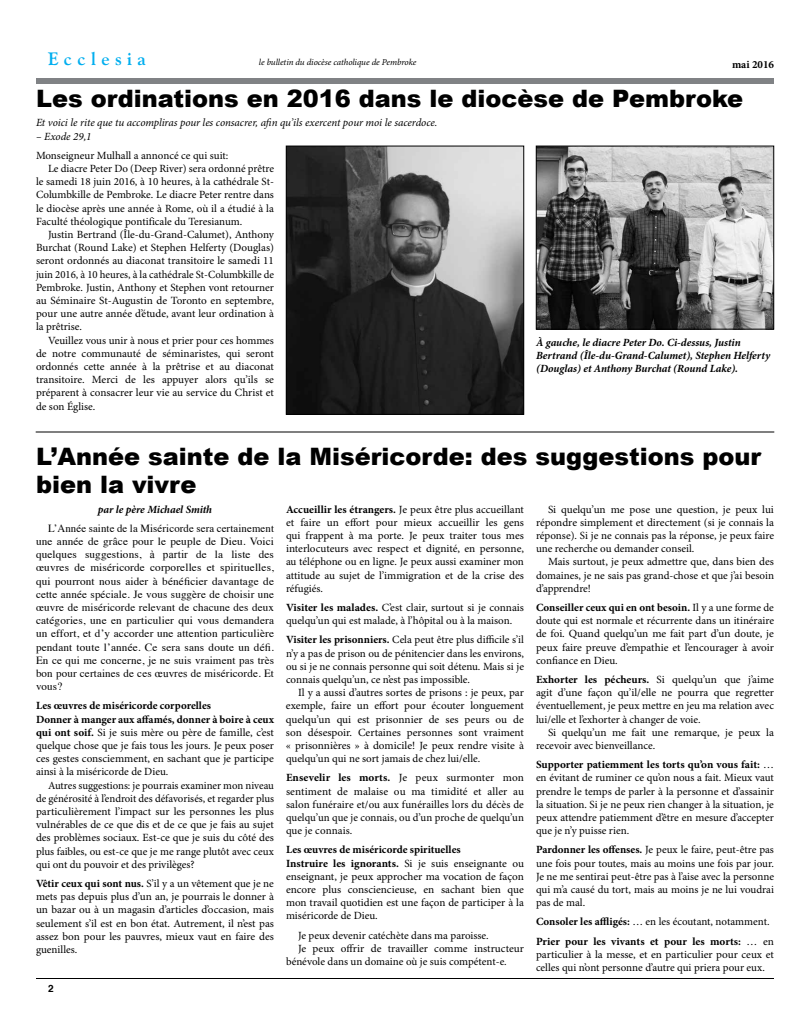
<style>
.page{position:relative;width:810px;height:1026px;background:#fff}
.page>*{position:absolute;margin:0;border:0;box-sizing:border-box;transform-origin:0 0}
.t1{font:900 24px/28.8px "Arial";color:#000}
.t2{font:700 18px "Goudy Old Style BT";letter-spacing:.3em;color:#00aeef}
.t3{font:11px/13.2px "Minion Pro";color:#000;text-align:justify}
.t4{font:11px/13.2px "Times";letter-spacing:.015em;color:#000;text-align:justify}
.t5{font:italic 700 11px/13.2px "Minion Pro";letter-spacing:-.005em;color:#000}
.t6{font:italic 11px "Minion Pro";letter-spacing:-.005em;color:#000}
.t7{font:700 11px/19.2px "Minion Pro";color:#000}
.t8{font:700 10px "Helvetica";color:#000}
.t9{font:italic 9px "Minion Pro";letter-spacing:-.01em;color:#000}
.s1{font-family:"Times New Roman"}
.s2{font-weight:700}
.s3{font-weight:400}
</style>
<div class="page">
<hr style="left:36px;top:978px;width:738px;height:1px;background:#000">
<div style="left:36px;top:78px;width:738px;height:6px;background:#808285"></div>
<img style="left:288px;top:148px;width:234px;height:265px">
<div style="left:286px;top:146px;width:238px;height:269px;border:1px solid #000"></div>
<img style="left:538px;top:148px;width:234px;height:179px">
<div style="left:536px;top:146px;width:238px;height:183px;border:1px solid #000"></div>
<hr style="left:36px;top:432px;width:738px;height:1px;background:#000">
<h2 class="t2" style="left:48px;top:47px;width:99px">Ecclesia</h2>
<p class="t9" style="left:259px;top:56px;width:159px">le bulletin du diocèse catholique de Pembroke</p>
<p class="t7" style="left:732px;top:55px;width:43px">mai 2016</p>
<h1 class="t1" style="left:36px;top:83px;width:709px">Les ordinations en 2016 dans le diocèse de Pembroke</h1>
<p class="t6" style="left:36px;top:116px;width:403px">Et voici le rite que tu accompliras pour les consacrer, afin qu’ils exercent pour moi le sacerdoce.</p>
<p class="t6" style="left:36px;top:129px;width:57px">– Exode 29,1</p>
<p class="t3" style="left:36px;top:149px;width:194px">Monseigneur Mulhall a annoncé ce qui suit:</p>
<p class="t3" style="left:48px;top:162px;width:227px">Le diacre Peter Do (Deep River) sera ordonné prêtre</p>
<p class="t3" style="left:36px;top:176px;width:239px">le samedi 18 juin 2016, à 10 heures, à la cathédrale St-</p>
<p class="t3" style="left:36px;top:189px;width:239px">Columbkille de Pembroke. Le diacre Peter rentre dans</p>
<p class="t3" style="left:36px;top:202px;width:239px">le diocèse après une année à Rome, où il a étudié à la</p>
<p class="t3" style="left:36px;top:215px;width:208px">Faculté théologique pontificale du Teresianum.</p>
<p class="t3" style="left:48px;top:228px;width:228px">Justin Bertrand (Île-du-Grand-Calumet), Anthony</p>
<p class="t3" style="left:36px;top:242px;width:240px">Burchat (Round Lake) et Stephen Helferty (Douglas)</p>
<p class="t3" style="left:36px;top:255px;width:240px">seront ordonnés au diaconat transitoire le samedi 11</p>
<p class="t3" style="left:36px;top:268px;width:240px">juin 2016, à 10 heures, à la cathédrale St-Columbkille de</p>
<p class="t3" style="left:36px;top:281px;width:239px">Pembroke. Justin, Anthony et Stephen vont retourner</p>
<p class="t3" style="left:36px;top:294px;width:239px">au Séminaire St-Augustin de Toronto en septembre,</p>
<p class="t3" style="left:36px;top:308px;width:240px">pour une autre année d’étude, avant leur ordination à</p>
<p class="t3" style="left:36px;top:321px;width:48px">la prêtrise.</p>
<p class="t3" style="left:48px;top:334px;width:228px">Veuillez vous unir à nous et prier pour ces hommes</p>
<p class="t3" style="left:36px;top:347px;width:239px">de notre communauté de séminaristes, qui seront</p>
<p class="t3" style="left:36px;top:360px;width:239px">ordonnés cette année à la prêtrise et au diaconat</p>
<p class="t3" style="left:36px;top:374px;width:240px">transitoire. Merci de les appuyer alors qu’ils se</p>
<p class="t3" style="left:36px;top:387px;width:240px">préparent à consacrer leur vie au service du Christ et</p>
<p class="t3" style="left:36px;top:400px;width:61px">de son Église.</p>
<p class="t5" style="left:536px;top:336px;width:236px">À gauche, le diacre Peter Do. Ci-dessus, Justin<br>Bertrand (Île-du-Grand-Calumet), Stephen Helferty (Douglas) et Anthony Burchat (Round Lake).</p>
<h1 class="t1" style="left:36px;top:441px;width:727px">L’Année sainte de la Miséricorde: des suggestions pour bien la vivre</h1>
<p class="t5" style="left:98px;top:503px;width:116px">par le père Michael Smith</p>
<p class="t4" style="left:36px;top:521px;width:240px;text-indent:12px">L’Année sainte de la Miséricorde sera certainement une année de grâce pour le peuple de Dieu. Voici quelques suggestions, <span class="s1">à partir</span> de la liste des œuvres de miséricorde corporelles et spirituelles, qui pourront nous aider à bénéficier davantage de cette année spéciale. Je vous suggère de choisir une œuvre de miséricorde relevant de chacune des deux catégories, une en particulier qui vous demandera un effort, et d’y accorder une attention particulière pendant toute l’année. Ce sera sans doute un défi.<br>En ce qui me concerne, je ne suis vraiment pas très bon pour certaines de ces <span class="s1">œuvres</span> de miséricorde. Et vous?</p>
<p class="t3" style="left:36px;top:700px;width:240px;text-align:left"><span class="s2">Les œuvres de miséricorde corporelles<br>Donner à manger aux affamés, donner à boire à ceux qui ont soif.</span> Si je suis mère ou père de famille, c’est quelque chose que je fais tous les jours. Je peux poser ces gestes consciemment, en sachant que je participe ainsi à la miséricorde de Dieu.</p>
<p class="t3" style="left:36px;top:779px;width:240px;text-indent:12px">Autres suggestions: je pourrais examiner mon niveau de générosité à l’endroit des défavorisés, et regarder plus particulièrement l’impact sur les personnes les plus vulnérables de ce que dis et de ce que je fais au sujet des problèmes sociaux. Est-ce que je suis du côté des plus faibles, ou est-ce que je me range plutôt avec ceux qui ont du pouvoir et des privilèges?</p>
<p class="t3" style="left:36px;top:877px;width:240px"><span class="s2">Vêtir ceux qui sont nus.</span> S’il y a un vêtement que je ne mets pas depuis plus d’un an, je pourrais le donner à un bazar ou à un magasin d’articles d’occasion, mais seulement s’il est en bon état. Autrement, il n’est pas assez bon pour les pauvres, mieux vaut en faire des guenilles.</p>
<p class="t3" style="left:286px;top:503px;width:240px"><span class="s2">Accueillir les étrangers.</span> Je peux être plus accueillant et faire un effort pour mieux accueillir les gens qui frappent à ma porte. Je peux traiter tous mes interlocuteurs avec respect et dignité, en personne, au téléphone ou en ligne. Je peux aussi examiner mon attitude au sujet de l’immigration et de la crise des réfugiés.</p>
<p class="t3" style="left:286px;top:601px;width:240px"><span class="s2">Visiter les malades.</span> C’est clair, surtout si je connais quelqu’un qui est malade, à l’hôpital ou à la maison.</p>
<p class="t3" style="left:286px;top:634px;width:240px"><span class="s2">Visiter les prisonniers.</span> Cela peut être plus difficile s’il n’y a pas de prison ou de pénitencier dans les environs, ou si je ne connais personne qui soit détenu. Mais si je connais quelqu’un, ce n’est pas impossible.</p>
<p class="t3" style="left:286px;top:687px;width:240px;text-indent:12px">Il y a aussi d’autres sortes de prisons : je peux, par exemple, faire un effort pour écouter longuement quelqu’un qui est prisonnier de ses peurs ou de son désespoir. Certaines personnes sont vraiment « prisonnières » à domicile! Je peux rendre visite à quelqu’un qui ne sort jamais de chez lui/elle.</p>
<p class="t3" style="left:286px;top:772px;width:240px"><span class="s2">Ensevelir les morts.</span> Je peux surmonter mon sentiment de malaise ou ma timidité et aller au salon funéraire et/ou aux funérailles lors du décès de quelqu’un que je connais, ou d’un proche de quelqu’un que je connais.</p>
<p class="t3" style="left:286px;top:844px;width:240px;text-align:left"><span class="s2">Les œuvres de miséricorde spirituelles<br>Instruire les ignorants.</span> Si je suis enseignante ou enseignant, je peux approcher ma vocation de façon encore plus consciencieuse, en sachant bien que mon travail quotidien est une façon de participer à la miséricorde de Dieu.</p>
<p class="t3" style="left:298px;top:929px;width:192px">Je peux devenir catéchète dans ma paroisse.</p>
<p class="t3" style="left:298px;top:942px;width:228px">Je peux offrir de travailler comme instructeur</p>
<p class="t3" style="left:286px;top:955px;width:222px">bénévole dans un domaine où je suis compétent-e.</p>
<p class="t3" style="left:536px;top:503px;width:240px;text-indent:12px">Si quelqu’un me pose une question, je peux lui répondre simplement et directement (si je connais la réponse). Si je ne connais pas la réponse, je peux faire une recherche ou demander conseil.</p>
<p class="t3" style="left:536px;top:556px;width:240px;text-indent:12px">Mais surtout, je peux admettre que, dans bien des domaines, je ne sais pas grand-chose et que j’ai besoin d’apprendre!</p>
<p class="t3" style="left:536px;top:601px;width:240px"><span class="s2">Conseiller ceux qui en ont besoin.</span> Il y a une forme de doute qui est normale et récurrente dans un itinéraire de foi. Quand quelqu’un me fait part d’un doute, je peux faire preuve d’empathie et l’encourager à avoir confiance en Dieu.</p>
<p class="t3" style="left:536px;top:673px;width:240px"><span class="s2">Exhorter les pécheurs.</span> Si quelqu’un que j’aime agit d’une façon qu’il/elle ne pourra que regretter éventuellement, je peux mettre en jeu ma relation avec lui/elle et l’exhorter à changer de voie.</p>
<p class="t3" style="left:536px;top:726px;width:240px;text-indent:12px">Si quelqu’un me fait une remarque, je peux la recevoir avec bienveillance.</p>
<p class="t3" style="left:536px;top:759px;width:240px"><span class="s2">Supporter patiemment les torts qu’on vous fait:</span> … en évitant de ruminer ce qu’on nous a fait. Mieux vaut prendre le temps de parler à la personne et d’assainir la situation. Si je ne peux rien changer à la situation, je peux attendre patiemment d’être en mesure d’accepter que je n’y puisse rien.</p>
<p class="t3" style="left:536px;top:844px;width:240px"><span class="s2">Pardonner les offenses.</span> Je peux le faire, peut-être pas une fois pour toutes, mais au moins une fois par jour.<br>Je ne me sentirai peut-être pas à l’aise avec la personne qui m’a causé du tort, mais au moins je ne lui voudrai pas de mal.</p>
<p class="t7" style="left:536px;top:912px;width:240px">Consoler les affligés: <span class="s3">… en les écoutant, notamment.<br></span>Prier pour les vivants et pour les morts: <span class="s3">… en</span></p>
<p class="t3" style="left:536px;top:948px;width:240px">particulier à la messe, et en particulier pour ceux et celles qui n’ont personne d’autre qui priera pour eux.</p>
<p class="t8" style="left:48px;top:980px;width:7px">2</p>
</div>
